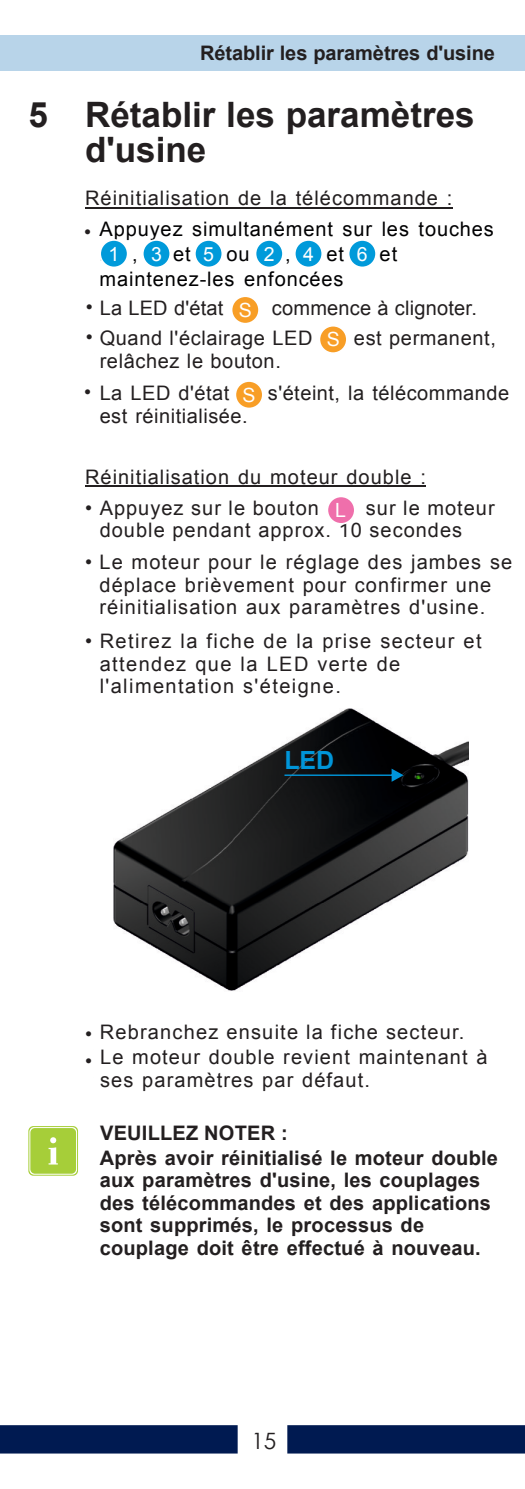
<style>
.page{position:relative;width:525px;height:1489px;background:#fff}
.page>*{position:absolute;margin:0;border:0;box-sizing:border-box;transform-origin:0 0}
.t1{font:700 35px/35px "Arial";color:#231f20}
.t2{font:700 25px "Arial";color:#0095d9}
.t3{font:22.5px "Century Gothic";color:#231f20}
.t4{font:20px/22.5px "Arial";letter-spacing:.055em;color:#231f20}
.t5{font:700 20px/22.5px "Arial";letter-spacing:.01em;color:#231f20}
.t6{font:20px/25px "Arial";letter-spacing:.045em;color:#000002}
.t7{font:20px "Arial";letter-spacing:.025em;color:#231f20}
.t8{font:20px "Arial";letter-spacing:.03em;color:#231f20}
.t9{font:20px "Arial";letter-spacing:.01em;color:#231f20}
.t10{font:19.5px "Arial";color:#fff}
.s1{font-size:19.5px;color:#fff}
.s2{font-size:13.25px;color:#fff}
</style>
<div class="page">
<svg style="left:0;top:1425px;width:524px;height:28px;background:#193162"></svg>
<div style="left:0;top:35px;width:524px;height:36px;background:#b8d4e9"></div>
<img style="left:113px;top:708px;width:355px;height:283px">
<svg style="left:284px;top:768px;width:119px;height:13px;background:#071f2b"></svg>
<hr style="left:85px;top:207px;width:367px;height:1px;background:#231f20">
<div style="left:142px;top:239px;width:29px;height:29px;background:#009ada;border:2px solid #fff;border-radius:50%"></div>
<div style="left:99px;top:239px;width:29px;height:29px;background:#009ada;border:2px solid #fff;border-radius:50%"></div>
<div style="left:194px;top:239px;width:29px;height:29px;background:#009ada;border:2px solid #fff;border-radius:50%"></div>
<div style="left:254px;top:239px;width:30px;height:29px;background:#009ada;border:2px solid #fff;border-radius:50%"></div>
<div style="left:294px;top:239px;width:29px;height:29px;background:#009ada;border:2px solid #fff;border-radius:50%"></div>
<div style="left:347px;top:239px;width:30px;height:29px;background:#009ada;border:2px solid #fff;border-radius:50%"></div>
<div style="left:230px;top:295px;width:30px;height:29px;background:#f89e26;border:2px solid #fff;border-radius:50%"></div>
<div style="left:318px;top:325px;width:29px;height:29px;background:#f89e26;border:2px solid #fff;border-radius:50%"></div>
<div style="left:234px;top:380px;width:29px;height:29px;background:#f89e26;border:2px solid #fff;border-radius:50%"></div>
<hr style="left:85px;top:485px;width:341px;height:2px;background:#231f20">
<div style="left:326px;top:495px;width:29px;height:29px;background:#ef6fab;border:2px solid #fff;border-radius:50%"></div>
<svg style="left:28px;top:1125px;width:50px;height:50px"></svg>
<svg style="left:29px;top:1126px;width:48px;height:48px;background:#b1d452"></svg>
<p class="t5" style="left:200px;top:44px;width:296px">Rétablir les paramètres d'usine</p>
<h1 class="t1" style="left:85px;top:100px;width:391px;text-indent:-57px">5 Rétablir les paramètres d'usine</h1>
<p class="t4" style="left:85px;top:188px;width:369px">Réinitialisation de la télécommande :</p>
<p class="t6" style="left:99px;top:218px;width:396px">Appuyez simultanément sur les touches .<span class="s1">1</span></p>
<p class="t6" style="left:132px;top:243px;width:7px">,</p>
<p class="t4" style="left:84px;top:223px;width:10px">•<sub>L</sub></p>
<p class="t10" style="left:151px;top:246px;width:12px">3</p>
<p class="t10" style="left:203px;top:246px;width:12px">5</p>
<p class="t10" style="left:264px;top:246px;width:12px">2</p>
<p class="t10" style="left:303px;top:246px;width:12px">4</p>
<p class="t10" style="left:356px;top:246px;width:12px">6</p>
<p class="t9" style="left:86px;top:300px;width:139px">•<sub>L</sub> La LED d'état</p>
<p class="t9" style="left:272px;top:300px;width:206px">commence à clignoter.</p>
<p class="t6" style="left:326px;top:243px;width:19px">et</p>
<p class="t6" style="left:379px;top:243px;width:19px">et</p>
<p class="t6" style="left:99px;top:268px;width:245px">maintenez-les enfoncées</p>
<p class="t6" style="left:173px;top:243px;width:19px">et</p>
<p class="t6" style="left:226px;top:243px;width:25px">ou</p>
<p class="t6" style="left:285px;top:243px;width:7px">,</p>
<p class="t10" style="left:239px;top:303px;width:15px">S</p>
<p class="t8" style="left:86px;top:330px;width:228px">•<span class="s1">L</span> Quand l'éclairage LED</p>
<p class="t8" style="left:354px;top:330px;width:143px">est permanent,</p>
<p class="t8" style="left:100px;top:353px;width:183px">relâchez le bouton.</p>
<p class="t10" style="left:326px;top:332px;width:15px">S</p>
<p class="t7" style="left:84px;top:385px;width:147px">•<span class="s1">L</span> La LED d'état</p>
<p class="t7" style="left:268px;top:385px;width:243px">s'éteint, la télécommande</p>
<p class="t7" style="left:100px;top:408px;width:149px">est réinitialisée.</p>
<p class="t10" style="left:242px;top:387px;width:15px">S</p>
<p class="t4" style="left:85px;top:467px;width:342px">Réinitialisation du moteur double :</p>
<p class="t4" style="left:85px;top:498px;width:235px">•<sub>L</sub> Appuyez sur le bouton</p>
<p class="t4" style="left:100px;top:498px;width:396px;text-indent:266px">sur le moteur double pendant approx. 10 secondes</p>
<p class="t10" style="left:335px;top:502px;width:12px">L</p>
<p class="t4" style="left:99px;top:553px;width:414px;text-indent:-14px">• Le moteur pour le réglage des jambes se déplace brièvement pour confirmer une réinitialisation aux paramètres d'usine.</p>
<p class="t4" style="left:100px;top:631px;width:383px;text-indent:-15px">• Retirez la fiche de la prise secteur et attendez que la LED verte de l'alimentation s'éteigne.</p>
<p class="t2" style="left:284px;top:750px;width:51px">LED</p>
<p class="t4" style="left:100px;top:1020px;width:389px;line-height:25.2px;text-indent:-15px">•<span class="s2">L</span> Rebranchez ensuite la fiche secteur.<br>Le moteur double revient maintenant à</p>
<p class="t4" style="left:100px;top:1070px;width:271px">ses paramètres par défaut.</p>
<p class="t4" style="left:85px;top:1051px;width:10px">•<sub>L</sub></p>
<p class="t5" style="left:100px;top:1122px;width:399px;line-height:24.5px">VEUILLEZ NOTER :<br>Après avoir réinitialisé le moteur double</p>
<p class="t5" style="left:100px;top:1170px;width:392px">aux paramètres d'usine, les couplages des télécommandes et des applications sont supprimés, le processus de couplage doit être effectué à nouveau.</p>
<p class="t3" style="left:251px;top:1431px;width:26px">15</p>
</div>
